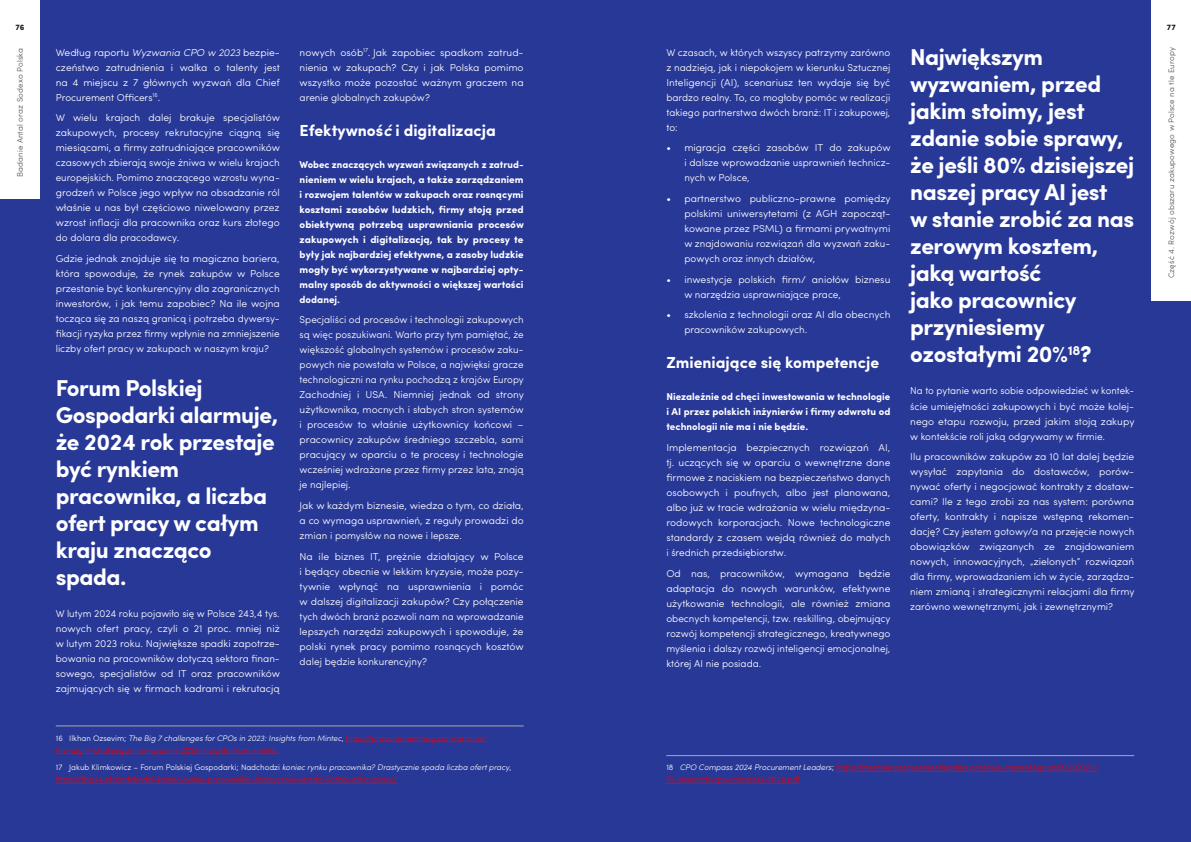
<style>
.page{position:relative;width:1191px;height:842px;background:#283897}
.page>*{position:absolute;margin:0;border:0;box-sizing:border-box;transform-origin:0 0}
.t1{font:700 23px/27px "Sofia Pro";letter-spacing:-.02em;color:#fff}
.t2{font:700 16px "Sofia Pro";color:#fff}
.t3{font:300 10px/15px "Sofia Pro";color:#fff;text-align:justify}
.t4{font:700 10px/15px "Sofia Pro";color:#fff;text-align:justify}
.t5{font:300 8px/12px "Sofia Pro";color:#e00}
.t6{font:300 8px "Sofia Pro";letter-spacing:.02em;color:#535555}
.t7{font:700 8px "Sofia Pro";color:#181717}
.s1{font-style:italic}
.s2{color:#fff}
.s3{font-style:italic;color:#fff}
</style>
<div class="page">
<div style="left:1151px;top:0;width:40px;height:300px;background:#fff"></div>
<hr style="left:56px;top:726px;width:467px;height:1px;background:#a9aaaa">
<hr style="left:346px;top:741px;width:140px;height:1px;background:#e00">
<hr style="left:56px;top:753px;width:222px;height:1px;background:#e00">
<hr style="left:56px;top:783px;width:341px;height:1px;background:#e00">
<hr style="left:666px;top:755px;width:468px;height:1px;background:#a9aaaa">
<hr style="left:836px;top:771px;width:262px;height:1px;background:#e00">
<hr style="left:666px;top:783px;width:133px;height:1px;background:#e00">
<div style="left:0;top:0;width:40px;height:198px;background:#fff"></div>
<p class="t7" style="left:15px;top:21px;width:11px">76</p>
<p class="t7" style="left:1166px;top:21px;width:10px">77</p>
<p class="t6" style="left:1165px;top:278px;width:233px;rotate:-90deg">Część 4. Rozwój obszaru zakupowego w Polsce na tle Europy</p>
<p class="t3" style="left:300px;top:44px;width:225px">nowych osób<sup>17</sup>. Jak zapobiec spadkom zatrud&shy;nienia w zakupach? Czy i jak Polska pomimo wszystko może pozostać ważnym graczem na arenie globalnych zakupów?</p>
<h2 class="t2" style="left:300px;top:118px;width:198px">Efektywnoś<span class="s1">ć</span> i digitalizacja</h2>
<p class="t4" style="left:300px;top:156px;width:226px">Wobec znaczących wyzwań związanych z zatrud&shy;nieniem w wielu krajach, a także zarządzaniem i rozwojem talentów w zakupach oraz rosnącymi kosztami zasobów ludzkich, firmy stoją przed obiektywną potrzebą usprawniania procesów zakupowych i digitalizacją, tak by procesy te były jak najbardziej efektywne, a zasoby ludzkie mogły być wykorzystywane w najbardziej opty&shy;malny sposób do aktywności o większej wartości dodanej.</p>
<p class="t3" style="left:300px;top:312px;width:226px">Specjaliści od procesów i technologii zakupowych są więc poszukiwani. Warto przy tym pamiętać, że większość globalnych systemów i procesów zaku&shy;powych nie powstała w Polsce, a najwięksi gracze technologiczni na rynku pochodzą z krajów Europy Zachodniej i USA. Niemniej jednak od strony użytkownika, mocnych i słabych stron systemów i procesów to właśnie użytkownicy końcowi – pracownicy zakupów średniego szczebla, sami pracujący w oparciu o te procesy i technologie wcześniej wdrażane przez firmy przez lata, znają je najlepiej.</p>
<p class="t3" style="left:300px;top:497px;width:225px">Jak w każdym biznesie, wiedza o tym, co działa, a co wymaga usprawnień, z reguły prowadzi do zmian i pomysłów na nowe i lepsze.</p>
<p class="t3" style="left:300px;top:548px;width:226px">Na ile biznes IT, prężnie działający w Polsce i będący obecnie w lekkim kryzysie, może pozy&shy;tywnie wpłynąć na usprawnienia i pomóc w dalszej digitalizacji zakupów? Czy połączenie tych dwóch branż pozwoli nam na wprowadzanie lepszych narzędzi zakupowych i spowoduje, że polski rynek pracy pomimo rosnących kosztów dalej będzie konkurencyjny?</p>
<p class="t3" style="left:56px;top:44px;width:226px">Według raportu <span class="s1">Wyzwania CPO w 2023</span> bezpie&shy;czeństwo zatrudnienia i walka o talenty jest na 4 miejscu z 7 głównych wyzwań dla Chief Procurement Officers<sup>16</sup>.</p>
<p class="t3" style="left:56px;top:110px;width:226px">W wielu krajach dalej brakuje specjalistów zakupowych, procesy rekrutacyjne ciągną się miesiącami, a firmy zatrudniające pracowników czasowych zbierają swoje żniwa w wielu krajach europejskich. Pomimo znaczącego wzrostu wyna&shy;grodzeń w Polsce jego wpływ na obsadzanie ról właśnie u nas był częściowo niwelowany przez wzrost inflacji dla pracownika oraz kurs złotego do dolara dla pracodawcy.</p>
<p class="t3" style="left:56px;top:250px;width:225px">Gdzie jednak znajduje się ta magiczna bariera, która spowoduje, że rynek zakupów w Polsce przestanie być konkurencyjny dla zagranicznych inwestorów, i jak temu zapobiec? Na ile wojna tocząca się za naszą granicą i potrzeba dywersy&shy;fikacji ryzyka przez firmy wpłynie na zmniejszenie liczby ofert pracy w zakupach w naszym kraju?</p>
<h1 class="t1" style="left:56px;top:373px;width:224px">Forum Polskiej<br>Gospodarki alarmuje, że 2024 rok przestaje być rynkiem pracownika, a liczba ofert pracy w całym kraju znacząco spada.</h1>
<p class="t3" style="left:56px;top:605px;width:226px">W lutym 2024 roku pojawiło się w Polsce 243,4 tys. nowych ofert pracy, czyli o 21 proc. mniej niż w lutym 2023 roku. Największe spadki zapotrze&shy;bowania na pracowników dotyczą sektora finan&shy;sowego, specjalistów od IT oraz pracowników zajmujących się w firmach kadrami i rekrutacją</p>
<p class="t3" style="left:666px;top:44px;width:225px">W czasach, w których wszyscy patrzymy zarówno z nadzieją, jak i niepokojem w kierunku Sztucznej Inteligencji (AI), scenariusz ten wydaje się być bardzo realny. To, co mogłoby pomóc w realizacji takiego partnerstwa dwóch branż: IT i zakupowej, to:</p>
<p class="t3" style="left:684px;top:140px;width:208px;text-indent:-18px">• migracja części zasobów IT do zakupów i dalsze wprowadzanie usprawnień technicz&shy;nych w Polsce,</p>
<p class="t3" style="left:684px;top:190px;width:208px;text-indent:-18px">• partnerstwo publiczno-prawne pomiędzy polskimi uniwersytetami (z AGH zapocząt&shy;kowane przez PSML) a firmami prywatnymi w znajdowaniu rozwiązań dla wyzwań zaku&shy;powych oraz innych działów,</p>
<p class="t3" style="left:684px;top:271px;width:207px;text-indent:-18px">• inwestycje polskich firm/ aniołów biznesu w narzędzia usprawniające prace,</p>
<p class="t3" style="left:684px;top:307px;width:207px;text-indent:-18px">• szkolenia z technologii oraz AI dla obecnych pracowników zakupowych.</p>
<h2 class="t2" style="left:666px;top:351px;width:214px">Zmieniające się kompetencje</h2>
<p class="t4" style="left:666px;top:389px;width:225px">Niezależnie od chęci inwestowania w technologie i AI przez polskich inżynierów i firmy odwrotu od technologii nie ma i nie będzie.</p>
<p class="t3" style="left:666px;top:439px;width:225px">Implementacja bezpiecznych rozwiązań AI, tj. uczących się w oparciu o wewnętrzne dane firmowe z naciskiem na bezpieczeństwo danych osobowych i poufnych, albo jest planowana, albo już w tracie wdrażania w wielu międzyna&shy;rodowych korporacjach. Nowe technologiczne standardy z czasem wejdą również do małych i średnich przedsiębiorstw.</p>
<p class="t3" style="left:666px;top:565px;width:226px">Od nas, pracowników, wymagana będzie adaptacja do nowych warunków, efektywne użytkowanie technologii, ale również zmiana obecnych kompetencji, tzw. reskilling, obejmujący rozwój kompetencji strategicznego, kreatywnego myślenia i dalszy rozwój inteligencji emocjonalnej, której AI nie posiada.</p>
<p class="t6" style="left:14px;top:177px;width:131px;rotate:-90deg">Badanie Antal oraz Sodexo Polska</p>
<h1 class="t1" style="left:910px;top:42px;width:225px">Największym wyzwaniem, przed jakim stoimy, jest zdanie sobie sprawy, że jeśli 80% dzisiejszej naszej pracy AI jest<br>w stanie zrobić za nas zerowym kosztem, jaką wartość<br>jako pracownicy przyniesiemy ozostałymi 20%<sup>18</sup>?</h1>
<p class="t3" style="left:910px;top:383px;width:226px">Na to pytanie warto sobie odpowiedzieć w kontek&shy;ście umiejętności zakupowych i być może kolej&shy;nego etapu rozwoju, przed jakim stoją zakupy w kontekście roli jaką odgrywamy w firmie.</p>
<p class="t3" style="left:910px;top:448px;width:226px">Ilu pracowników zakupów za 10 lat dalej będzie wysyłać zapytania do dostawców, porów&shy;nywać oferty i negocjować kontrakty z dostaw&shy;cami? Ile z tego zrobi za nas system: porówna oferty, kontrakty i napisze wstępną rekomen&shy;dację? Czy jestem gotowy/a na przejęcie nowych obowiązków związanych ze znajdowaniem nowych, innowacyjnych, „zielonych” rozwiązań dla firmy, wprowadzaniem ich w życie, zarządza&shy;niem zmianą i strategicznymi relacjami dla firmy zarówno wewnętrznymi, jak i zewnętrznymi?</p>
<p class="t5" style="left:56px;top:731px;width:432px"><span class="s2">16 Ilkhan Ozsevim;</span> <span class="s3">The Big 7 challenges for CPOs in 2023: Insights from Mintec</span><span class="s2">,</span> https://procurementmag.com/articles/ the-big-7-challenges-for-cpos-in-2023-insights-from-mintec</p>
<p class="t5" style="left:56px;top:761px;width:457px"><span class="s2">17 Jakub Klimkowicz – Forum Polskiej Gospodarki; Nadchodzi</span> <span class="s3">koniec rynku pracownika? Drastycznie spada liczba ofert pracy</span><span class="s2">, </span>https://fpg24.pl/nadchodzi-koniec-rynku-pracownika-drastycznie-spada-liczba-ofert-pracy/</p>
<p class="t5" style="left:666px;top:761px;width:434px"><span class="s2">18</span> <span class="s3">CPO Compass 2024 Procurement Leaders</span><span class="s2">;</span> https://member.procurementleaders.com/wp-content/uploads/2023/11/<br>PL-research-cpo-compass-2024.pdf</p>
</div>
